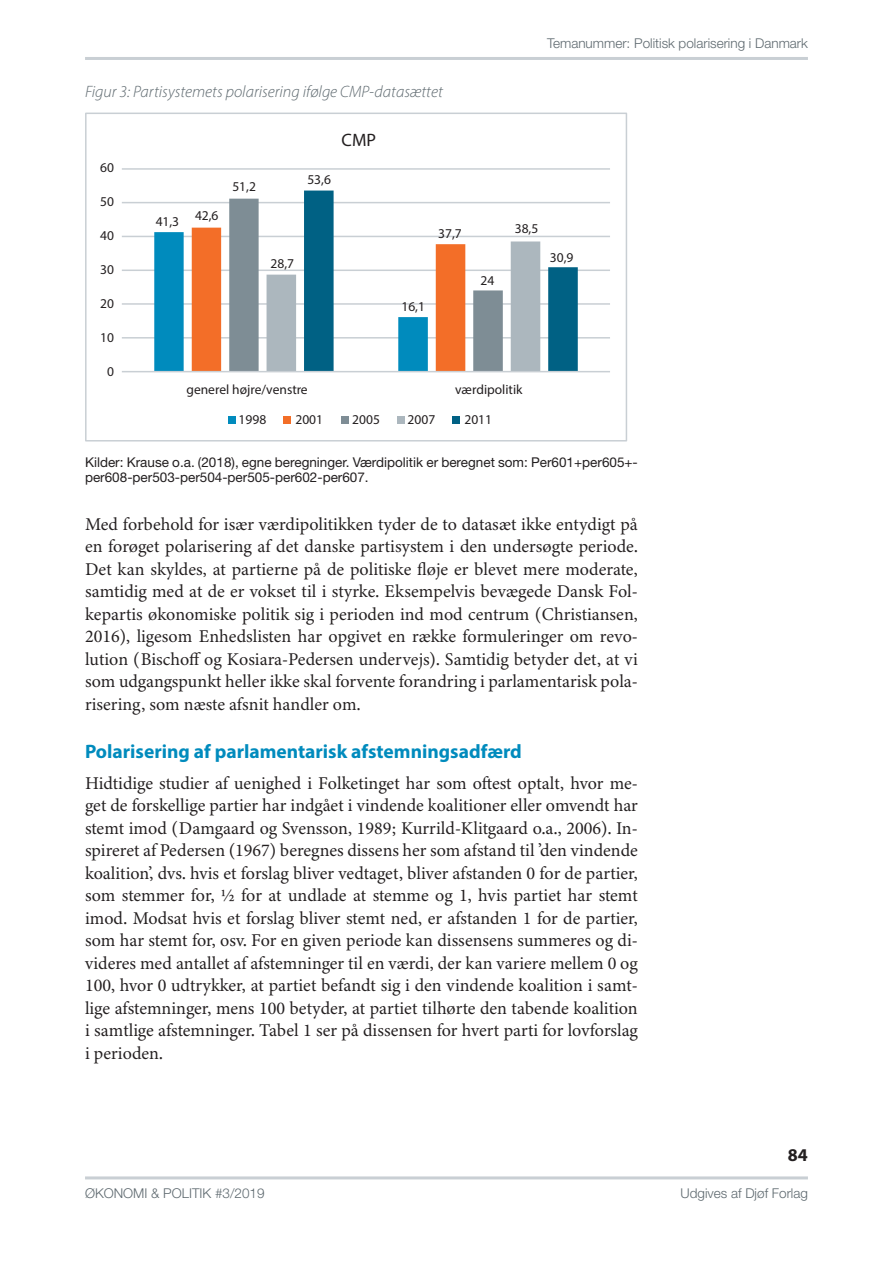
<style>
.page{position:relative;width:893px;height:1263px;background:#fff}
.page>*{position:absolute;margin:0;border:0;box-sizing:border-box;transform-origin:0 0}
.t1{font:700 19.5px "Myriad Pro";color:#008bbd}
.t2{font:18px/22.5px "Minion 3";color:#231f20;text-align:justify}
.t3{font:18px "Myriad Pro";color:#231f20}
.t4{font:700 18px "Myriad Pro";color:#231f20}
.t5{font:italic 300 16.5px "Myriad Pro";color:#5e696f}
.t6{font:13.5px/15px "Helvetica Neue LT Std";color:#231f20}
.t7{font:13.5px "Myriad Pro";color:#231f20}
.t8{font:300 13.5px "Helvetica Neue LT Std";color:#5e696f}
</style>
<div class="page">
<hr style="left:85px;top:1176px;width:723px;height:3px;background:#c9cfd4">
<hr style="left:85px;top:57px;width:723px;height:3px;background:#c9cfd4">
<div style="left:228px;top:416px;width:7px;height:8px;background:#008bbd"></div>
<div style="left:283px;top:416px;width:8px;height:8px;background:#f36e28"></div>
<div style="left:341px;top:416px;width:8px;height:8px;background:#7e8d95"></div>
<div style="left:397px;top:416px;width:7px;height:8px;background:#acb7be"></div>
<div style="left:452px;top:416px;width:7px;height:8px;background:#006184"></div>
<hr style="left:122px;top:168px;width:488px;height:2px;background:#c9cfd4">
<hr style="left:122px;top:202px;width:488px;height:1px;background:#c9cfd4">
<hr style="left:122px;top:236px;width:488px;height:1px;background:#c9cfd4">
<hr style="left:122px;top:270px;width:488px;height:1px;background:#c9cfd4">
<hr style="left:122px;top:303px;width:488px;height:2px;background:#c9cfd4">
<hr style="left:122px;top:337px;width:488px;height:2px;background:#c9cfd4">
<svg style="left:229px;top:199px;width:75px;height:29px"></svg>
<svg style="left:154px;top:228px;width:150px;height:143px"></svg>
<svg style="left:304px;top:191px;width:274px;height:180px"></svg>
<hr style="left:122px;top:371px;width:488px;height:1px;background:#c9cfd4">
<div style="left:85px;top:113px;width:542px;height:328px;border:2px solid #c9cfd4"></div>
<p class="t8" style="left:547px;top:35px;width:262px">Temanummer: Politisk polarisering i Danmark</p>
<p class="t5" style="left:85px;top:82px;width:359px">Figur 3: Partisystemets polarisering ifølge CMP-datasættet</p>
<p class="t7" style="left:100px;top:160px;width:15px">60</p>
<p class="t7" style="left:100px;top:193px;width:15px">50</p>
<p class="t7" style="left:100px;top:227px;width:15px">40</p>
<p class="t7" style="left:100px;top:261px;width:15px">30</p>
<p class="t7" style="left:100px;top:295px;width:15px">20</p>
<p class="t7" style="left:100px;top:329px;width:15px">10</p>
<p class="t7" style="left:107px;top:363px;width:8px">0</p>
<p class="t7" style="left:156px;top:210px;width:64px">41,3 42,6</p>
<p class="t7" style="left:232px;top:178px;width:25px">51,2</p>
<p class="t7" style="left:307px;top:171px;width:25px">53,6</p>
<p class="t3" style="left:342px;top:129px;width:36px">CMP</p>
<p class="t7" style="left:271px;top:255px;width:25px">28,7</p>
<p class="t7" style="left:438px;top:225px;width:25px">37,7</p>
<p class="t7" style="left:401px;top:298px;width:25px">16,1</p>
<p class="t7" style="left:481px;top:272px;width:15px">24</p>
<p class="t7" style="left:515px;top:220px;width:25px">38,5</p>
<p class="t7" style="left:186px;top:381px;width:122px">generel højre/venstre</p>
<p class="t7" style="left:455px;top:381px;width:69px">værdipolitik</p>
<p class="t7" style="left:295px;top:411px;width:29px">2001</p>
<p class="t7" style="left:352px;top:411px;width:29px">2005</p>
<p class="t7" style="left:408px;top:411px;width:29px">2007</p>
<p class="t7" style="left:464px;top:411px;width:29px">2011</p>
<p class="t7" style="left:239px;top:411px;width:29px">1998</p>
<p class="t7" style="left:550px;top:249px;width:25px">30,9</p>
<p class="t6" style="left:85px;top:454px;width:554px">Kilder: Krause o.a. (2018), egne beregninger. Værdipolitik er beregnet som: Per601+per605+- per608-per503-per504-per505-per602-per607.</p>
<p class="t2" style="left:85px;top:512px;width:554px">Med forbehold for især værdipolitikken tyder de to datasæt ikke entydigt på en forøget polarisering af det danske partisystem i den undersøgte periode.<br>Det kan skyldes, at partierne på de politiske fløje er blevet mere moderate, samtidig med at de er vokset til i styrke. Eksempelvis bevægede Dansk Fol&shy;kepartis økonomiske politik sig i perioden ind mod centrum (Christiansen, 2016), ligesom Enhedslisten har opgivet en række formuleringer om revo&shy;lution (Bischoff og Kosiara-Pedersen undervejs). Samtidig betyder det, at vi som udgangspunkt heller ikke skal forvente forandring i parlamentarisk pola&shy;risering, som næste afsnit handler om.</p>
<p class="t1" style="left:85px;top:738px;width:438px">Polarisering af parlamentarisk afstemningsadfærd</p>
<p class="t2" style="left:85px;top:771px;width:554px">Hidtidige studier af uenighed i Folketinget har som oftest optalt, hvor me&shy;get de forskellige partier har indgået i vindende koalitioner eller omvendt har stemt imod (Damgaard og Svensson, 1989; Kurrild-Klitgaard o.a., 2006). In&shy;spireret af Pedersen (1967) beregnes dissens her som afstand til ’den vindende koalition’, dvs. hvis et forslag bliver vedtaget, bliver afstanden 0 for de partier, som stemmer for, ½ for at undlade at stemme og 1, hvis partiet har stemt imod. Modsat hvis et forslag bliver stemt ned, er afstanden 1 for de partier, som har stemt for, osv. For en given periode kan dissensens summeres og di&shy;videres med antallet af afstemninger til en værdi, der kan variere mellem 0 og 100, hvor 0 udtrykker, at partiet befandt sig i den vindende koalition i samt&shy;lige afstemninger, mens 100 betyder, at partiet tilhørte den tabende koalition i samtlige afstemninger. Tabel 1 ser på dissensen for hvert parti for lovforslag i perioden.</p>
<p class="t4" style="left:788px;top:1143px;width:21px">84</p>
<p class="t8" style="left:85px;top:1185px;width:181px">ØKONOMI &amp; POLITIK #3/2019</p>
<p class="t8" style="left:681px;top:1185px;width:129px">Udgives af Djøf Forlag</p>
</div>
